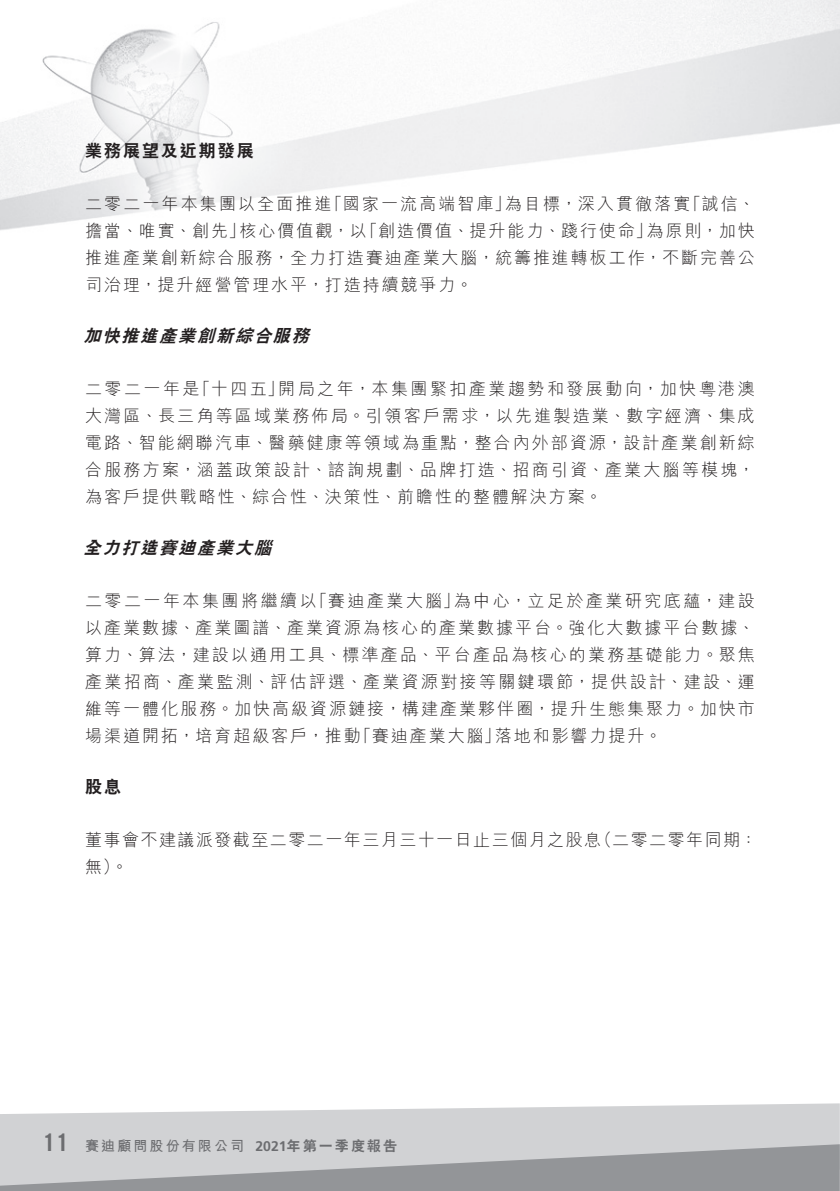
<style>
.page{position:relative;width:840px;height:1191px;background:#fff}
.page>*{position:absolute;margin:0;border:0;box-sizing:border-box;transform-origin:0 0}
.t1{font:700 24px "Trade Gothic LT Std";color:#6c6d70}
._01_Body_Text{font:300 17px/27px "M Hei HK";letter-spacing:.12em;color:#231f20}
._01_Body_Text-2{font:300 17px "M Hei HK";letter-spacing:.145em;color:#231f20}
._01_Body_Text-3{font:300 17px/27px "M Hei HK";letter-spacing:.085em;color:#231f20}
._05_____H3{font:italic 800 17px "C Hei 2 HK";color:#231f20}
._04___H2{font:800 17px "C Hei 2 HK";letter-spacing:.115em;color:#231f20}
.t2{font:800 14px "C Hei 2 HK";letter-spacing:.15em;color:#6c6d70}
.t3{font:700 14px "M Hei HK";letter-spacing:.15em;color:#6c6d70}
.s1{font-family:"Frutiger LT Std";font-weight:700}
</style>
<div class="page">
<img style="left:0;top:0;width:839px;height:230px">
<svg style="left:0;top:1103px;width:839px;height:41px;background:#d7d8da"></svg>
<svg style="left:0;top:1144px;width:839px;height:47px;background:#aeb0b2"></svg>
<p class="_04___H2" style="left:85px;top:139px;width:170px">業務展望及近期發展</p>
<p class="_01_Body_Text" style="left:325px;top:190px;width:187px">「國家一流高端智庫」</p>
<p class="_01_Body_Text" style="left:85px;top:190px;width:248px">二零二一年本集團以全面推進</p>
<p class="_01_Body_Text" style="left:504px;top:190px;width:187px">為目標，深入貫徹落實</p>
<p class="_01_Body_Text" style="left:684px;top:190px;width:72px">「誠信、</p>
<p class="_01_Body_Text" style="left:360px;top:217px;width:293px">「創造價值、提升能力、踐行使命」</p>
<p class="_01_Body_Text" style="left:85px;top:217px;width:671px">擔當、唯實、創先」<br>推進產業創新綜合服務，全力打造賽迪產業大腦，統籌推進轉板工作，不斷完善公司治理，提升經營管理水平，打造持續競爭力。</p>
<p class="_05_____H3" style="left:83px;top:324px;width:233px">加快推進產業創新綜合服務</p>
<p class="_01_Body_Text-2" style="left:278px;top:377px;width:477px">開局之年，本集團緊扣產業趨勢和發展動向，加快粵港澳</p>
<p class="_01_Body_Text" style="left:646px;top:217px;width:110px">為原則，加快</p>
<p class="_01_Body_Text" style="left:239px;top:217px;width:129px">核心價值觀，以</p>
<p class="_01_Body_Text" style="left:193px;top:375px;width:92px">「十四五」</p>
<p class="_01_Body_Text" style="left:85px;top:375px;width:671px">二零二一年是<br>大灣區、長三角等區域業務佈局。引領客戶需求，以先進製造業、數字經濟、集成電路、智能網聯汽車、醫藥健康等領域為重點，整合內外部資源，設計產業創新綜合服務方案，涵蓋政策設計、諮詢規劃、品牌打造、招商引資、產業大腦等模塊，為客戶提供戰略性、綜合性、決策性、前瞻性的整體解決方案。</p>
<p class="_05_____H3" style="left:83px;top:536px;width:195px">全力打造賽迪產業大腦</p>
<p class="_01_Body_Text-2" style="left:453px;top:589px;width:302px">為中心，立足於產業研究底蘊，建設</p>
<p class="_01_Body_Text-2" style="left:85px;top:589px;width:233px">二零二一年本集團將繼續以</p>
<p class="_01_Body_Text" style="left:85px;top:614px;width:670px">以產業數據、產業圖譜、產業資源為核心的產業數據平台。強化大數據平台數據、</p>
<p class="_01_Body_Text" style="left:85px;top:641px;width:671px">算力、算法，建設以通用工具、標準產品、平台產品為核心的業務基礎能力。聚焦</p>
<p class="_01_Body_Text" style="left:85px;top:668px;width:670px">產業招商、產業監測、評估評選、產業資源對接等關鍵環節，提供設計、建設、運</p>
<p class="_01_Body_Text" style="left:85px;top:695px;width:671px">維等一體化服務。加快高級資源鏈接，構建產業夥伴圈，提升生態集聚力。加快市</p>
<p class="_01_Body_Text" style="left:494px;top:722px;width:168px">落地和影響力提升。</p>
<p class="_01_Body_Text" style="left:310px;top:587px;width:151px">「賽迪產業大腦」</p>
<p class="_01_Body_Text" style="left:85px;top:722px;width:277px">場渠道開拓，培育超級客戶，推動</p>
<p class="_04___H2" style="left:85px;top:775px;width:37px">股息</p>
<p class="_01_Body_Text" style="left:354px;top:722px;width:148px">「賽迪產業大腦」</p>
<p class="_01_Body_Text-3" style="left:594px;top:826px;width:164px">（二零二零年同期：</p>
<p class="_01_Body_Text-3" style="left:85px;top:826px;width:517px">董事會不建議派發截至二零二一年三月三十一日止三個月之股息無。(</p>
<h1 class="t1" style="left:42px;top:1127px;width:28px">11</h1>
<p class="t3" style="left:85px;top:1135px;width:160px">賽迪顧問股份有限公司</p>
<p class="t2" style="left:255px;top:1136px;width:143px"><span class="s1">2021</span>年第一季度報告</p>
</div>
